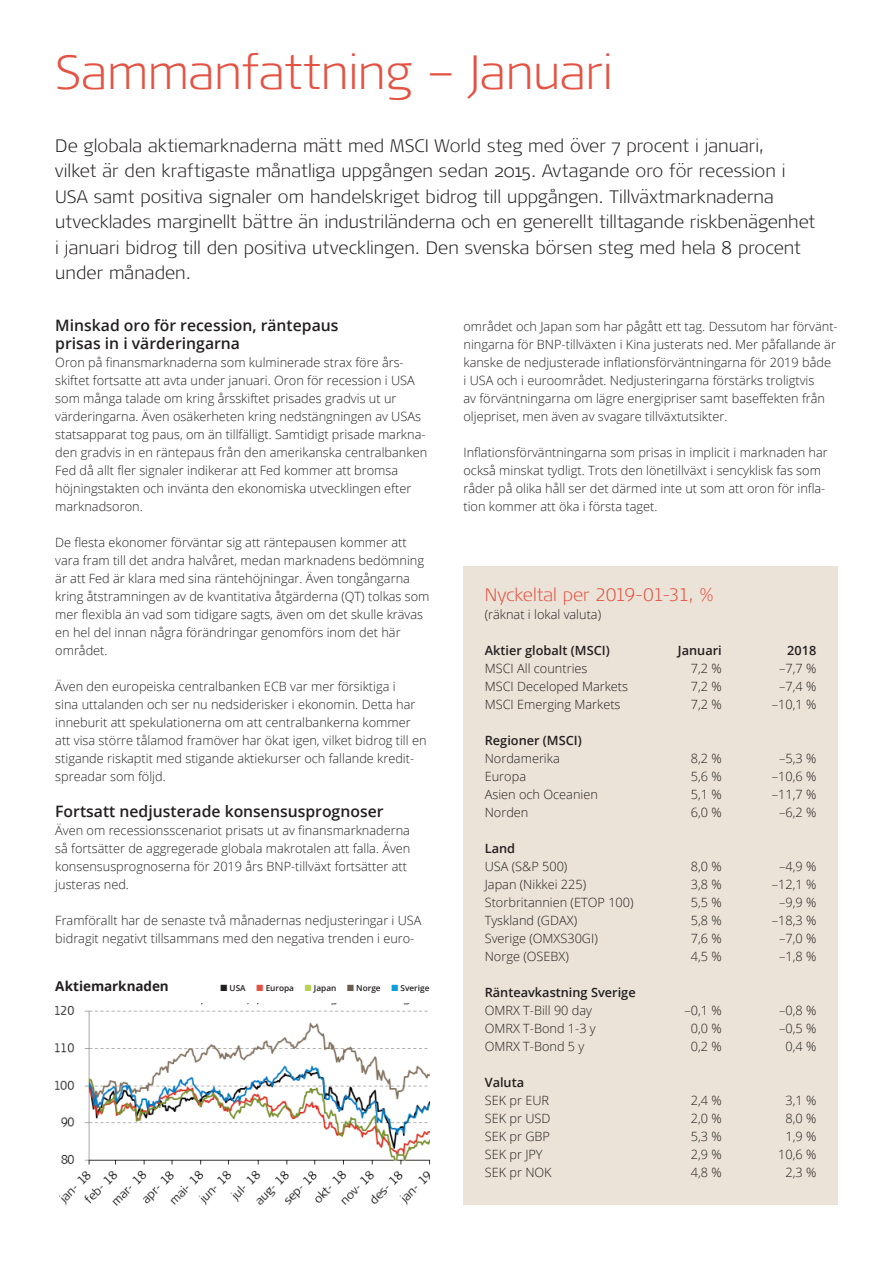
<style>
.page{position:relative;width:893px;height:1263px;background:#fff}
.page>*{position:absolute;margin:0;border:0;box-sizing:border-box;transform-origin:0 0}
.Rubrik_1_inlaga_32_4{font:300 expanded 48px "Signa Pro";letter-spacing:-.01em;color:#e35344}
.Ingress_12_17_Open_S{font:300 expanded 18px/25.5px "Signa Pro";color:#231f20}
.Ingress_12_17_Open_S-2{font:300 expanded 18px "Signa Pro";letter-spacing:-.005em;color:#e35344}
.Mellanrubrik_1_10_5{font:600 15.75px/18px "Open Sans";color:#231f20}
.Mellanrubrik_1_10_5-2{font:700 13.5px "Open Sans";letter-spacing:-.005em;color:#231f20}
.Brödtext_1_8_5_12{font:300 12.75px/18px "Open Sans";color:#231f20}
.Brödtext_1_8_5_12-2{font:600 12.75px "Open Sans";color:#231f20}
.SB_Brödtext_1{font:600 8.25px "Open Sans";color:#231f20}
.s1{color:#e35344}
.s2{color:#b8d15a}
.s3{color:#6d5d4f}
.s4{color:#0d9fdb}
</style>
<div class="page">
<img style="left:55px;top:1003px;width:376px;height:203px">
<div style="left:463px;top:566px;width:374px;height:638px;background:#ebe3d7"></div>
<p class="Rubrik_1_inlaga_32_4" style="left:55px;top:39px;width:559px">Sammanfattning – Januari</p>
<p class="Ingress_12_17_Open_S" style="left:55px;top:132px;width:761px">De globala aktiemarknaderna mätt med MSCI World steg med över 7 procent i januari,<br>vilket är den kraftigaste månatliga uppgången sedan 2015. Avtagande oro för recession i USA samt positiva signaler om handelskriget bidrog till uppgången. Tillväxtmarknaderna utvecklades marginellt bättre än industriländerna och en generellt tilltagande riskbenägenhet i januari bidrog till den positiva utvecklingen. Den svenska börsen steg med hela 8 procent under månaden.</p>
<p class="Mellanrubrik_1_10_5" style="left:55px;top:316px;width:285px">Minskad oro för recession, räntepaus prisas in i värderingarna</p>
<p class="Brödtext_1_8_5_12" style="left:55px;top:353px;width:373px">Oron på finansmarknaderna som kulminerade strax före års&shy;skiftet fortsatte att avta under januari. Oron för recession i USA som många talade om kring årsskiftet prisades gradvis ut ur värderingarna. Även osäkerheten kring nedstängningen av USAs statsapparat tog paus, om än tillfälligt. Samtidigt prisade markna&shy;den gradvis in en räntepaus från den amerikanska centralbanken Fed då allt fler signaler indikerar att Fed kommer att bromsa höjningstakten och invänta den ekonomiska utvecklingen efter marknadsoron.</p>
<p class="Brödtext_1_8_5_12" style="left:55px;top:533px;width:376px">De flesta ekonomer förväntar sig att räntepausen kommer att vara fram till det andra halvåret, medan marknadens bedömning är att Fed är klara med sina räntehöjningar. Även tongångarna kring åtstramningen av de kvantitativa åtgärderna (QT) tolkas som mer flexibla än vad som tidigare sagts, även om det skulle krävas en hel del innan några förändringar genomförs inom det här området.</p>
<p class="Brödtext_1_8_5_12" style="left:55px;top:677px;width:373px">Även den europeiska centralbanken ECB var mer försiktiga i<br>sina uttalanden och ser nu nedsiderisker i ekonomin. Detta har inneburit att spekulationerna om att centralbankerna kommer att visa större tålamod framöver har ökat igen, vilket bidrog till en stigande riskaptit med stigande aktiekurser och fallande kredit&shy;spreadar som följd.</p>
<p class="Mellanrubrik_1_10_5" style="left:55px;top:802px;width:330px">Fortsatt nedjusterade konsensusprognoser</p>
<p class="Brödtext_1_8_5_12" style="left:55px;top:821px;width:357px">Även om recessionsscenariot prisats ut av finansmarknaderna så fortsätter de aggregerade globala makrotalen att falla. Även konsensusprognoserna för 2019 års BNP-tillväxt fortsätter att justeras ned.</p>
<p class="Brödtext_1_8_5_12" style="left:55px;top:911px;width:368px">Framförallt har de senaste två månadernas nedjusteringar i USA bidragit negativt tillsammans med den negativa trenden i euro-</p>
<p class="Mellanrubrik_1_10_5-2" style="left:55px;top:977px;width:115px">Aktiemarknaden</p>
<p class="SB_Brödtext_1" style="left:220px;top:982px;width:210px">■ USA <span class="s1">■</span> Europa <span class="s2">■</span> Japan <span class="s3">■</span> Norge <span class="s4">■</span> Sverige</p>
<p class="Brödtext_1_8_5_12" style="left:463px;top:317px;width:376px">området och Japan som har pågått ett tag. Dessutom har förvänt&shy;ningarna för BNP-tillväxten i Kina justerats ned. Mer påfallande är kanske de nedjusterade inflationsförväntningarna för 2019 både<br>i USA och i euroområdet. Nedjusteringarna förstärks troligtvis<br>av förväntningarna om lägre energipriser samt baseffekten från oljepriset, men även av svagare tillväxtutsikter.</p>
<p class="Brödtext_1_8_5_12" style="left:463px;top:443px;width:366px">Inflationsförväntningarna som prisas in implicit i marknaden har också minskat tydligt. Trots den lönetillväxt i sencyklisk fas som råder på olika håll ser det därmed inte ut som att oron för infla&shy;tion kommer att öka i första taget.</p>
<p class="Ingress_12_17_Open_S-2" style="left:485px;top:582px;width:231px">Nyckeltal per 2019-01-31, %</p>
<p class="Brödtext_1_8_5_12" style="left:485px;top:605px;width:118px">(räknat i lokal valuta)</p>
<p class="Brödtext_1_8_5_12-2" style="left:485px;top:641px;width:126px">Aktier globalt (MSCI)</p>
<p class="Brödtext_1_8_5_12-2" style="left:678px;top:641px;width:45px">Januari</p>
<p class="Brödtext_1_8_5_12-2" style="left:787px;top:641px;width:31px">2018</p>
<p class="Brödtext_1_8_5_12" style="left:485px;top:659px;width:104px">MSCI All countries</p>
<p class="Brödtext_1_8_5_12" style="left:691px;top:659px;width:32px">7,2 %</p>
<p class="Brödtext_1_8_5_12" style="left:779px;top:659px;width:39px">–7,7 %</p>
<p class="Brödtext_1_8_5_12" style="left:485px;top:677px;width:145px">MSCI Deceloped Markets</p>
<p class="Brödtext_1_8_5_12" style="left:691px;top:677px;width:32px">7,2 %</p>
<p class="Brödtext_1_8_5_12" style="left:779px;top:677px;width:39px">–7,4 %</p>
<p class="Brödtext_1_8_5_12" style="left:485px;top:695px;width:137px">MSCI Emerging Markets</p>
<p class="Brödtext_1_8_5_12" style="left:691px;top:695px;width:32px">7,2 %</p>
<p class="Brödtext_1_8_5_12" style="left:772px;top:695px;width:46px">–10,1 %</p>
<p class="Brödtext_1_8_5_12-2" style="left:485px;top:731px;width:99px">Regioner (MSCI)</p>
<p class="Brödtext_1_8_5_12" style="left:485px;top:749px;width:76px">Nordamerika</p>
<p class="Brödtext_1_8_5_12" style="left:691px;top:749px;width:32px">8,2 %</p>
<p class="Brödtext_1_8_5_12" style="left:779px;top:749px;width:39px">–5,3 %</p>
<p class="Brödtext_1_8_5_12" style="left:485px;top:767px;width:43px">Europa</p>
<p class="Brödtext_1_8_5_12" style="left:691px;top:767px;width:32px">5,6 %</p>
<p class="Brödtext_1_8_5_12" style="left:772px;top:767px;width:46px">–10,6 %</p>
<p class="Brödtext_1_8_5_12" style="left:485px;top:785px;width:115px">Asien och Oceanien</p>
<p class="Brödtext_1_8_5_12" style="left:691px;top:785px;width:32px">5,1 %</p>
<p class="Brödtext_1_8_5_12" style="left:772px;top:785px;width:46px">–11,7 %</p>
<p class="Brödtext_1_8_5_12" style="left:485px;top:803px;width:45px">Norden</p>
<p class="Brödtext_1_8_5_12" style="left:691px;top:803px;width:32px">6,0 %</p>
<p class="Brödtext_1_8_5_12" style="left:779px;top:803px;width:39px">–6,2 %</p>
<p class="Brödtext_1_8_5_12-2" style="left:485px;top:839px;width:32px">Land</p>
<p class="Brödtext_1_8_5_12" style="left:485px;top:857px;width:84px">USA (S&amp;P 500)</p>
<p class="Brödtext_1_8_5_12" style="left:691px;top:857px;width:32px">8,0 %</p>
<p class="Brödtext_1_8_5_12" style="left:779px;top:857px;width:39px">–4,9 %</p>
<p class="Brödtext_1_8_5_12" style="left:485px;top:875px;width:103px">Japan (Nikkei 225)</p>
<p class="Brödtext_1_8_5_12" style="left:691px;top:875px;width:32px">3,8 %</p>
<p class="Brödtext_1_8_5_12" style="left:772px;top:875px;width:46px">–12,1 %</p>
<p class="Brödtext_1_8_5_12" style="left:485px;top:893px;width:150px">Storbritannien (ETOP 100)</p>
<p class="Brödtext_1_8_5_12" style="left:691px;top:893px;width:32px">5,5 %</p>
<p class="Brödtext_1_8_5_12" style="left:779px;top:893px;width:39px">–9,9 %</p>
<p class="Brödtext_1_8_5_12" style="left:485px;top:911px;width:94px">Tyskland (GDAX)</p>
<p class="Brödtext_1_8_5_12" style="left:691px;top:911px;width:32px">5,8 %</p>
<p class="Brödtext_1_8_5_12" style="left:772px;top:911px;width:46px">–18,3 %</p>
<p class="Brödtext_1_8_5_12" style="left:485px;top:929px;width:115px">Sverige (OMXS30GI)</p>
<p class="Brödtext_1_8_5_12" style="left:691px;top:929px;width:32px">7,6 %</p>
<p class="Brödtext_1_8_5_12" style="left:779px;top:929px;width:39px">–7,0 %</p>
<p class="Brödtext_1_8_5_12" style="left:485px;top:947px;width:86px">Norge (OSEBX)</p>
<p class="Brödtext_1_8_5_12" style="left:691px;top:947px;width:32px">4,5 %</p>
<p class="Brödtext_1_8_5_12" style="left:779px;top:947px;width:39px">–1,8 %</p>
<p class="Brödtext_1_8_5_12-2" style="left:485px;top:983px;width:152px">Ränteavkastning Sverige</p>
<p class="Brödtext_1_8_5_12" style="left:485px;top:1001px;width:109px">OMRX T-Bill 90 day</p>
<p class="Brödtext_1_8_5_12" style="left:684px;top:1001px;width:39px">–0,1 %</p>
<p class="Brödtext_1_8_5_12" style="left:779px;top:1001px;width:39px">–0,8 %</p>
<p class="Brödtext_1_8_5_12" style="left:485px;top:1019px;width:113px">OMRX T-Bond 1-3 y</p>
<p class="Brödtext_1_8_5_12" style="left:691px;top:1019px;width:32px">0,0 %</p>
<p class="Brödtext_1_8_5_12" style="left:779px;top:1019px;width:39px">–0,5 %</p>
<p class="Brödtext_1_8_5_12" style="left:485px;top:1037px;width:101px">OMRX T-Bond 5 y</p>
<p class="Brödtext_1_8_5_12" style="left:691px;top:1037px;width:32px">0,2 %</p>
<p class="Brödtext_1_8_5_12" style="left:785px;top:1037px;width:32px">0,4 %</p>
<p class="Brödtext_1_8_5_12-2" style="left:485px;top:1073px;width:41px">Valuta</p>
<p class="Brödtext_1_8_5_12" style="left:485px;top:1091px;width:66px">SEK pr EUR</p>
<p class="Brödtext_1_8_5_12" style="left:691px;top:1091px;width:32px">2,4 %</p>
<p class="Brödtext_1_8_5_12" style="left:785px;top:1091px;width:32px">3,1 %</p>
<p class="Brödtext_1_8_5_12" style="left:485px;top:1109px;width:67px">SEK pr USD</p>
<p class="Brödtext_1_8_5_12" style="left:691px;top:1109px;width:32px">2,0 %</p>
<p class="Brödtext_1_8_5_12" style="left:785px;top:1109px;width:32px">8,0 %</p>
<p class="Brödtext_1_8_5_12" style="left:485px;top:1127px;width:67px">SEK pr GBP</p>
<p class="Brödtext_1_8_5_12" style="left:691px;top:1127px;width:32px">5,3 %</p>
<p class="Brödtext_1_8_5_12" style="left:785px;top:1127px;width:32px">1,9 %</p>
<p class="Brödtext_1_8_5_12" style="left:485px;top:1145px;width:59px">SEK pr JPY</p>
<p class="Brödtext_1_8_5_12" style="left:691px;top:1145px;width:32px">2,9 %</p>
<p class="Brödtext_1_8_5_12" style="left:778px;top:1145px;width:40px">10,6 %</p>
<p class="Brödtext_1_8_5_12" style="left:485px;top:1163px;width:68px">SEK pr NOK</p>
<p class="Brödtext_1_8_5_12" style="left:691px;top:1163px;width:32px">4,8 %</p>
<p class="Brödtext_1_8_5_12" style="left:785px;top:1163px;width:32px">2,3 %</p>
</div>
